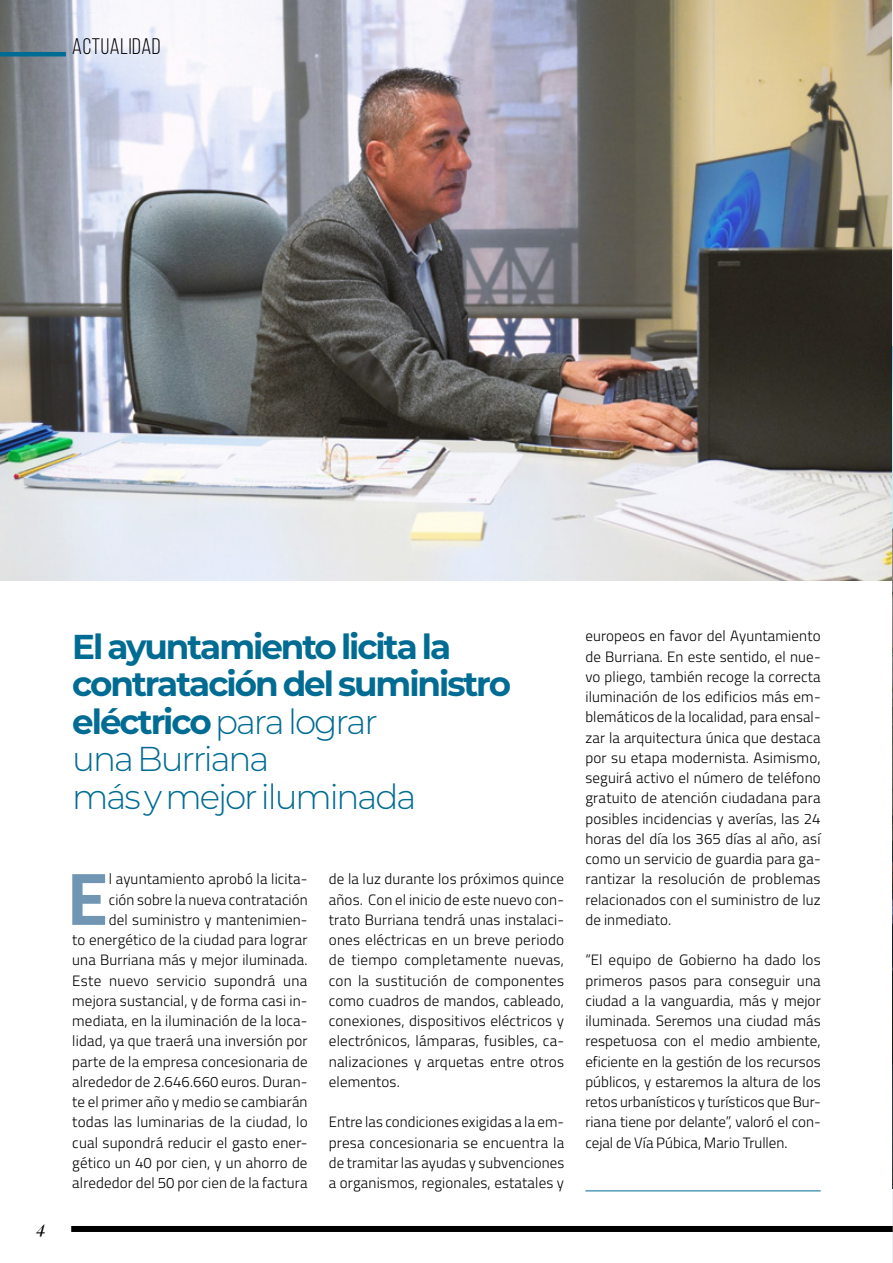
<style>
.page{position:relative;width:893px;height:1263px;background:#fff}
.page>*{position:absolute;margin:0;border:0;box-sizing:border-box;transform-origin:0 0}
.t1{font:700 74.55px "Titillium";color:#7196b4}
.t2{font:700 34.5px/37.5px "Montserrat";letter-spacing:-.06em;color:#006c93}
.t3{font:22.5px "Bebas Neue";letter-spacing:.03em;color:#000}
.t4{font:italic 18px "Playfair Display";color:#000}
.t5{font:300 15px/20.2px "Titillium";letter-spacing:.01em;color:#000;text-align:justify}
.s1{font-weight:300}
</style>
<div class="page">
<img style="left:0;top:0;width:892px;height:580px">
<hr style="left:585px;top:1190px;width:236px;height:1px;background:#006c93">
<hr style="left:892px;top:0;width:1px;height:1263px;background:#eef0f4">
<img style="left:892px;top:347px;width:1px;height:841px">
<div style="left:71px;top:1226px;width:822px;height:6px;background:#000"></div>
<hr style="left:0;top:52px;width:66px;height:4px;background:#006c93">
<h3 class="t3" style="left:72px;top:34px;width:90px">ACTUALIDAD</h3>
<p class="t4" style="left:37px;top:1215px;width:11px">4</p>
<h2 class="t2" style="left:72px;top:626px;width:440px">El ayuntamiento licita la contratación del suministro eléctrico <span class="s1">para lograr<br>una Burriana<br>más y mejor iluminada</span></h2>
<p class="t5" style="left:72px;top:868px;width:237px;text-align:right">l ayuntamiento aprobó la licita-<br>ción sobre la nueva contratación<br>del suministro y mantenimien-<br>to energético de la ciudad para lograr una Burriana más y mejor iluminada.<br>Este nuevo servicio supondrá una mejora sustancial, y de forma casi in&shy;mediata, en la iluminación de la loca&shy;lidad, ya que traerá una inversión por parte de la empresa concesionaria de alrededor de 2.646.660 euros. Duran&shy;te el primer año y medio se cambiarán todas las luminarias de la ciudad, lo cual supondrá reducir el gasto ener&shy;gético un 40 por cien, y un ahorro de alrededor del 50 por cien de la factura</p>
<h1 class="t1" style="left:67px;top:842px;width:43px">E</h1>
<p class="t5" style="left:329px;top:868px;width:237px">de la luz durante los próximos quince años. Con el inicio de este nuevo con&shy;trato Burriana tendrá unas instalaci&shy;ones eléctricas en un breve periodo de tiempo completamente nuevas, con la sustitución de componentes como cuadros de mandos, cableado, conexiones, dispositivos eléctricos y electrónicos, lámparas, fusibles, ca&shy;nalizaciones y arquetas entre otros elementos.</p>
<p class="t5" style="left:329px;top:1111px;width:237px">Entre las condiciones exigidas a la em&shy;presa concesionaria se encuentra la de tramitar las ayudas y subvenciones a organismos, regionales, estatales y</p>
<p class="t5" style="left:585px;top:625px;width:237px">europeos en favor del Ayuntamiento de Burriana. En este sentido, el nue&shy;vo pliego, también recoge la correcta iluminación de los edificios más em&shy;blemáticos de la localidad, para ensal&shy;zar la arquitectura única que destaca por su etapa modernista. Asimismo, seguirá activo el número de teléfono gratuito de atención ciudadana para posibles incidencias y averías, las 24 horas del día los 365 días al año, así como un servicio de guardia para ga&shy;rantizar la resolución de problemas relacionados con el suministro de luz de inmediato.</p>
<p class="t5" style="left:585px;top:949px;width:237px">“El equipo de Gobierno ha dado los primeros pasos para conseguir una ciudad a la vanguardia, más y mejor iluminada. Seremos una ciudad más respetuosa con el medio ambiente, eficiente en la gestión de los recursos públicos, y estaremos la altura de los retos urbanísticos y turísticos que Bur&shy;riana tiene por delante”, valoró el con&shy;cejal de Vía Púbica, Mario Trullen.</p>
</div>
